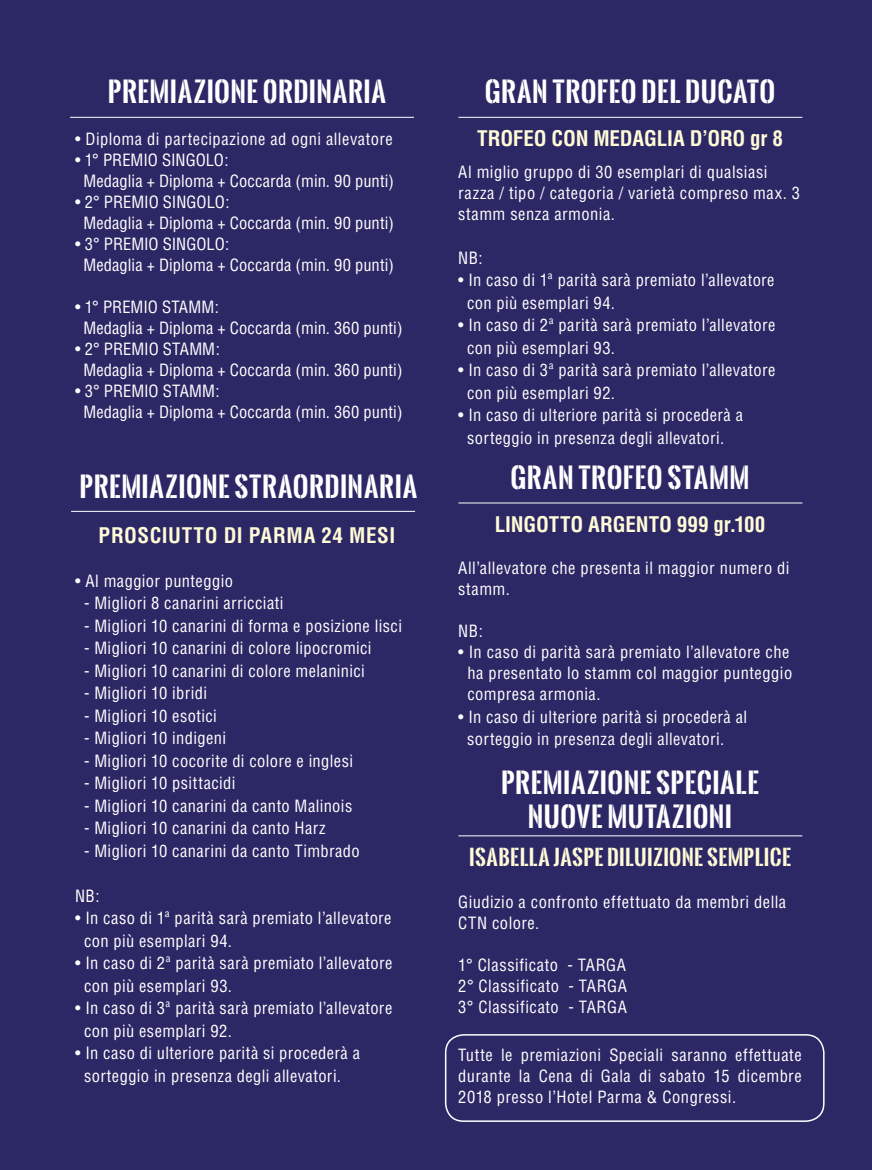
<style>
.page{position:relative;width:872px;height:1170px;background:#fff}
.page>*{position:absolute;margin:0;border:0;box-sizing:border-box;transform-origin:0 0}
.t1{font:700 27px "Oswald Stencil";letter-spacing:.025em;color:#fff}
.t2{font:700 condensed 21px "Helvetica";letter-spacing:.005em;color:#fffbd6}
.t3{font:700 21px "Oswald Stencil";letter-spacing:.02em;color:#fffbd6}
.t4{font:700 condensed 21px "Helvetica";letter-spacing:.025em;color:#fffbd6}
.t5{font:condensed 16.5px/21px "Helvetica";letter-spacing:.025em;color:#fff}
.t6{font:condensed 16.5px "Helvetica";letter-spacing:.005em;color:#fff}
.t7{font:condensed 16.5px "Helvetica";letter-spacing:-.005em;color:#fff}
.t8{font:condensed 16.5px "Helvetica";color:#fff}
</style>
<div class="page">
<div style="left:0;top:0;width:872px;height:1169px;background:#2c2765"></div>
<hr style="left:70px;top:117px;width:344px;height:1px;background:#fff">
<hr style="left:458px;top:117px;width:344px;height:1px;background:#fff">
<hr style="left:458px;top:502px;width:344px;height:1px;background:#fff">
<hr style="left:458px;top:835px;width:344px;height:1px;background:#fff">
<hr style="left:71px;top:511px;width:344px;height:1px;background:#fff">
<div style="left:445px;top:1033px;width:379px;height:88px;border:2px solid #fff;border-radius:18px"></div>
<p class="t1" style="left:108px;top:72px;width:280px">PREMIAZIONE 0RDINARIA</p>
<p class="t5" style="left:75px;top:128px;width:319px">• Diploma di partecipazione ad ogni allevatore</p>
<p class="t7" style="left:75px;top:150px;width:155px">• 1° PREMIO SINGOLO:</p>
<p class="t6" style="left:83px;top:171px;width:312px">Medaglia + Diploma + Coccarda (min. 90 punti)</p>
<p class="t7" style="left:75px;top:192px;width:156px">• 2° PREMIO SINGOLO:</p>
<p class="t6" style="left:83px;top:213px;width:312px">Medaglia + Diploma + Coccarda (min. 90 punti)</p>
<p class="t7" style="left:75px;top:234px;width:156px">• 3° PREMIO SINGOLO:</p>
<p class="t6" style="left:83px;top:255px;width:312px">Medaglia + Diploma + Coccarda (min. 90 punti)</p>
<p class="t8" style="left:75px;top:297px;width:145px">• 1° PREMIO STAMM:</p>
<p class="t6" style="left:83px;top:318px;width:320px">Medaglia + Diploma + Coccarda (min. 360 punti)</p>
<p class="t8" style="left:75px;top:339px;width:146px">• 2° PREMIO STAMM:</p>
<p class="t6" style="left:83px;top:360px;width:320px">Medaglia + Diploma + Coccarda (min. 360 punti)</p>
<p class="t8" style="left:75px;top:381px;width:146px">• 3° PREMIO STAMM:</p>
<p class="t6" style="left:83px;top:402px;width:320px">Medaglia + Diploma + Coccarda (min. 360 punti)</p>
<p class="t1" style="left:80px;top:467px;width:339px">PREMIAZIONE STRAORDINARIA</p>
<p class="t4" style="left:99px;top:522px;width:298px">PROSCIUTTO DI PARMA 24 MESI</p>
<p class="t5" style="left:75px;top:570px;width:159px">• Al maggior punteggio</p>
<p class="t5" style="left:84px;top:592px;width:201px">- Migliori 8 canarini arricciati</p>
<p class="t5" style="left:84px;top:615px;width:319px">- Migliori 10 canarini di forma e posizione lisci</p>
<p class="t5" style="left:84px;top:637px;width:289px">- Migliori 10 canarini di colore lipocromici</p>
<p class="t5" style="left:84px;top:660px;width:282px">- Migliori 10 canarini di colore melaninici</p>
<p class="t5" style="left:84px;top:682px;width:124px">- Migliori 10 ibridi</p>
<p class="t5" style="left:84px;top:705px;width:134px">- Migliori 10 esotici</p>
<p class="t5" style="left:84px;top:727px;width:143px">- Migliori 10 indigeni</p>
<p class="t5" style="left:84px;top:750px;width:270px">- Migliori 10 cocorite di colore e inglesi</p>
<p class="t5" style="left:84px;top:772px;width:153px">- Migliori 10 psittacidi</p>
<p class="t5" style="left:84px;top:795px;width:270px">- Migliori 10 canarini da canto Malinois</p>
<p class="t5" style="left:84px;top:817px;width:243px">- Migliori 10 canarini da canto Harz</p>
<p class="t5" style="left:84px;top:840px;width:277px">- Migliori 10 canarini da canto Timbrado</p>
<p class="t5" style="left:75px;top:885px;width:26px">NB:</p>
<p class="t5" style="left:75px;top:907px;width:318px">• In caso di 1ª parità sarà premiato l’allevatore</p>
<p class="t5" style="left:84px;top:930px;width:149px">con più esemplari 94.</p>
<p class="t5" style="left:75px;top:952px;width:319px">• In caso di 2ª parità sarà premiato l’allevatore</p>
<p class="t5" style="left:84px;top:975px;width:149px">con più esemplari 93.</p>
<p class="t5" style="left:75px;top:997px;width:319px">• In caso di 3ª parità sarà premiato l’allevatore</p>
<p class="t5" style="left:84px;top:1020px;width:149px">con più esemplari 92.</p>
<p class="t5" style="left:75px;top:1042px;width:286px">• In caso di ulteriore parità si procederà a</p>
<p class="t5" style="left:84px;top:1065px;width:258px">sorteggio in presenza degli allevatori.</p>
<p class="t1" style="left:484px;top:72px;width:292px">GRAN TROFEO DEL DUCATO</p>
<p class="t2" style="left:477px;top:126px;width:307px">TROFEO CON MEDAGLIA D’ORO gr 8</p>
<p class="t5" style="left:458px;top:161px;width:343px">Al miglio gruppo di 30 esemplari di qualsiasi razza / tipo / categoria / varietà compreso max. 3</p>
<p class="t5" style="left:458px;top:203px;width:158px">stamm senza armonia.</p>
<p class="t5" style="left:458px;top:247px;width:26px">NB:</p>
<p class="t5" style="left:458px;top:269px;width:318px">• In caso di 1ª parità sarà premiato l’allevatore</p>
<p class="t5" style="left:467px;top:292px;width:149px">con più esemplari 94.</p>
<p class="t5" style="left:458px;top:314px;width:319px">• In caso di 2ª parità sarà premiato l’allevatore</p>
<p class="t5" style="left:467px;top:337px;width:149px">con più esemplari 93.</p>
<p class="t5" style="left:458px;top:359px;width:319px">• In caso di 3ª parità sarà premiato l’allevatore</p>
<p class="t5" style="left:467px;top:382px;width:149px">con più esemplari 92.</p>
<p class="t5" style="left:458px;top:404px;width:286px">• In caso di ulteriore parità si procederà a</p>
<p class="t5" style="left:467px;top:427px;width:258px">sorteggio in presenza degli allevatori.</p>
<p class="t1" style="left:510px;top:457px;width:240px">GRAN TROFEO STAMM</p>
<p class="t2" style="left:495px;top:511px;width:272px">LINGOTTO ARGENTO 999 gr.100</p>
<p class="t5" style="left:458px;top:557px;width:333px">All’allevatore che presenta il maggior numero di stamm.</p>
<p class="t5" style="left:458px;top:620px;width:26px">NB:</p>
<p class="t5" style="left:458px;top:641px;width:333px">• In caso di parità sarà premiato l’allevatore che</p>
<p class="t5" style="left:467px;top:662px;width:326px">ha presentato lo stamm col maggior punteggio</p>
<p class="t5" style="left:467px;top:683px;width:135px">compresa armonia.</p>
<p class="t5" style="left:458px;top:706px;width:290px">• In caso di ulteriore parità si procederà al</p>
<p class="t5" style="left:467px;top:728px;width:258px">sorteggio in presenza degli allevatori.</p>
<p class="t1" style="left:501px;top:762px;width:259px">PREMIAZIONE SPECIALE</p>
<p class="t1" style="left:528px;top:797px;width:205px">NUOVE MUTAZIONI</p>
<p class="t3" style="left:469px;top:841px;width:323px">ISABELLA JASPE DILUIZIONE SEMPLICE</p>
<p class="t5" style="left:458px;top:891px;width:329px">Giudizio a confronto effettuato da membri della<br>CTN colore.</p>
<p class="t5" style="left:458px;top:954px;width:169px">1° Classificato - TARGA</p>
<p class="t5" style="left:458px;top:975px;width:170px">2° Classificato - TARGA</p>
<p class="t5" style="left:458px;top:996px;width:170px">3° Classificato - TARGA</p>
<p class="t5" style="left:458px;top:1044px;width:345px;text-align:justify">Tutte le premiazioni Speciali saranno effettuate durante la Cena di Gala di sabato 15 dicembre 2018 presso l’Hotel Parma &amp; Congressi.</p>
</div>
